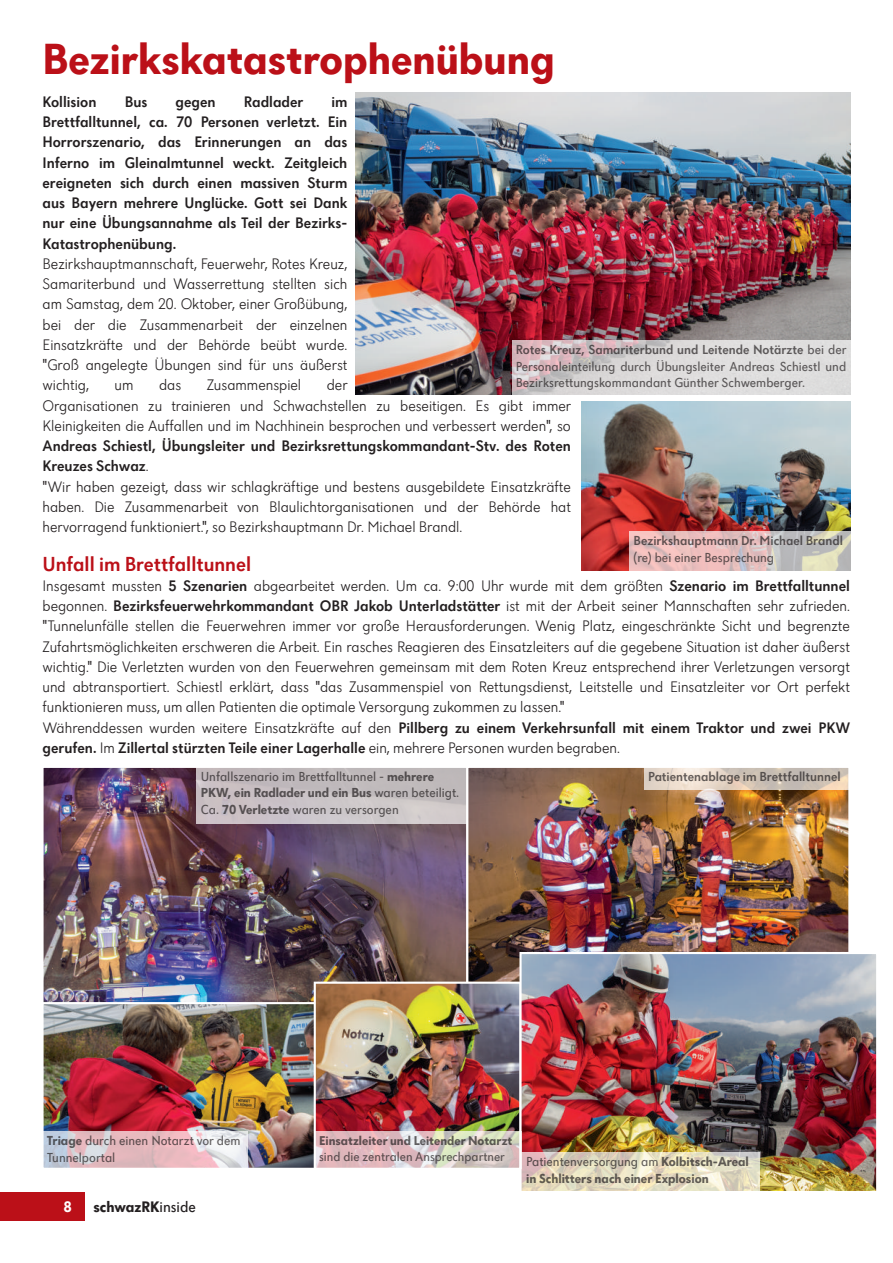
<style>
.page{position:relative;width:893px;height:1263px;background:#fff}
.page>*{position:absolute;margin:0;border:0;box-sizing:border-box;transform-origin:0 0}
.t1{font:700 45px "Dunant";color:#bb1018}
.t2{font:500 21px "Dunant";color:#bb1018}
.t3{font:300 15.75px/20.2px "Dunant";color:#231f20}
.t4{font:500 15.75px/20.2px "Dunant";color:#231f20;text-align:justify}
.t5{font:700 15.75px "Dunant";color:#231f20}
.t6{font:700 15.75px "Dunant";color:#fff}
.t7{font:13.5px/16.5px "Dunant";color:rgb(35 31 32/.7)}
.t8{font:700 13.5px/16.5px "Dunant";color:rgb(35 31 32/.7)}
.t9{font:500 13.5px "Dunant";color:rgb(35 31 32/.7)}
.t10{font:700 13.2px "Dunant";color:rgb(35 31 32/.7)}
.t11{font:13.2px "Dunant";color:rgb(35 31 32/.7)}
.s1{font-weight:500}
.s2{font-weight:700}
.s3{font-weight:400}
</style>
<div class="page">
<div style="left:0;top:1192px;width:85px;height:28px;background:#bb1018"></div>
<img style="left:356px;top:93px;width:494px;height:301px">
<img style="left:581px;top:401px;width:269px;height:170px">
<div style="left:629px;top:531px;width:221px;height:40px;background:#fff;opacity:.7"></div>
<div style="left:511px;top:340px;width:339px;height:54px;background:#fff;opacity:.7"></div>
<img style="left:44px;top:769px;width:421px;height:259px">
<img style="left:469px;top:769px;width:378px;height:212px">
<div style="left:466px;top:766px;width:384px;height:228px;border:2px solid #fff"></div>
<img style="left:44px;top:1005px;width:269px;height:162px">
<div style="left:41px;top:1002px;width:319px;height:168px;border:2px solid #fff"></div>
<img style="left:317px;top:984px;width:202px;height:147px">
<div style="left:314px;top:981px;width:208px;height:189px;border:2px solid #fff"></div>
<img style="left:522px;top:955px;width:353px;height:236px">
<div style="left:519px;top:952px;width:359px;height:245px;border:2px solid #fff"></div>
<div style="left:197px;top:767px;width:270px;height:56px;background:#fff;opacity:.7"></div>
<div style="left:644px;top:767px;width:205px;height:22px;background:#fff;opacity:.7"></div>
<div style="left:43px;top:1131px;width:205px;height:38px;background:#fff;opacity:.7"></div>
<div style="left:315px;top:1131px;width:206px;height:38px;background:#fff;opacity:.7"></div>
<div style="left:522px;top:1152px;width:238px;height:42px;background:#fff;opacity:.7"></div>
<h1 class="t1" style="left:43px;top:41px;width:514px">Bezirkskatastrophenübung</h1>
<p class="t4" style="left:43px;top:93px;width:55px">Kollision</p>
<p class="t4" style="left:125px;top:93px;width:24px">Bus</p>
<p class="t4" style="left:176px;top:93px;width:42px">gegen</p>
<p class="t4" style="left:244px;top:93px;width:61px">Radlader</p>
<p class="t4" style="left:43px;top:93px;width:306px;text-indent:289px">im Brettfalltunnel, ca. 70 Personen verletzt. Ein Horrorszenario, das Erinnerungen an das Inferno im Gleinalmtunnel weckt. Zeitgleich ereigneten sich durch einen massiven Sturm aus Bayern mehrere Unglücke. Gott sei Dank nur eine Übungsannahme als Teil der Bezirks-Katastrophenübung.</p>
<p class="t3" style="left:43px;top:255px;width:306px;text-align:justify">Bezirkshauptmannschaft, Feuerwehr, Rotes Kreuz, Samariterbund und Wasserrettung stellten sich am Samstag, dem 20. Oktober, einer Großübung, bei der die Zusammenarbeit der einzelnen Einsatzkräfte und der Behörde beübt wurde. "Groß angelegte Übungen sind für uns äußerst wichtig,</p>
<p class="t7" style="left:516px;top:342px;width:332px;text-align:justify"><span class="s1">Rotes Kreuz, Samariterbund und Leitende Notärzte</span> bei der Personaleinteilung durch Übungsleiter Andreas Schiestl und Bezirksrettungskommandant Günther Schwemberger.</p>
<p class="t3" style="left:43px;top:376px;width:530px;text-indent:284px">der<br>Organisationen zu trainieren und Schwachstellen zu beseitigen. Es gibt immer<br>Kleinigkeiten die Auffallen und im Nachhinein besprochen und verbessert werden", so</p>
<p class="t3" style="left:43px;top:437px;width:530px"><span class="s1">Andreas Schiestl, Übungsleiter und Bezirksrettungskommandant-Stv. des Roten Kreuzes Schwaz</span>.<br>"Wir haben gezeigt, dass wir schlagkräftige und bestens ausgebildete Einsatzkräfte haben. Die Zusammenarbeit von Blaulichtorganisationen und der Behörde hat hervorragend funktioniert.", so Bezirkshauptmann Dr. Michael Brandl.</p>
<h2 class="t2" style="left:43px;top:555px;width:210px">Unfall im Brettfalltunnel</h2>
<p class="t3" style="left:43px;top:577px;width:809px">Insgesamt mussten <span class="s1">5 Szenarien</span> abgearbeitet werden. Um ca. 9:00 Uhr wurde mit dem größten <span class="s1">Szenario im Brettfalltunnel </span>begonnen. <span class="s1">Bezirksfeuerwehrkommandant OBR Jakob Unterladstätter</span> ist mit der Arbeit seiner Mannschaften sehr zufrieden. "Tunnelunfälle stellen die Feuerwehren immer vor große Herausforderungen. Wenig Platz, eingeschränkte Sicht und begrenzte Zufahrtsmöglichkeiten erschweren die Arbeit. Ein rasches Reagieren des Einsatzleiters auf die gegebene Situation ist daher äußerst wichtig." Die Verletzten wurden von den Feuerwehren gemeinsam mit dem Roten Kreuz entsprechend ihrer Verletzungen versorgt und abtransportiert. Schiestl erklärt, dass "das Zusammenspiel von Rettungsdienst, Leitstelle und Einsatzleiter vor Ort perfekt funktionieren muss, um allen Patienten die optimale Versorgung zukommen zu lassen."<br>Währenddessen wurden weitere Einsatzkräfte auf den <span class="s1">Pillberg zu einem Verkehrsunfall mit einem Traktor und zwei PKW gerufen.</span> Im <span class="s1">Zillertal stürzten Teile einer Lagerhalle</span> ein, mehrere Personen wurden begraben.</p>
<p class="t3" style="left:115px;top:376px;width:20px">um</p>
<p class="t3" style="left:159px;top:376px;width:24px">das</p>
<p class="t3" style="left:207px;top:376px;width:96px">Zusammenspiel</p>
<p class="t9" style="left:634px;top:535px;width:211px">Bezirkshauptmann Dr. Michael Brandl</p>
<p class="t7" style="left:634px;top:550px;width:142px">(re) bei einer Besprechung</p>
<p class="t7" style="left:201px;top:769px;width:260px">Unfallszenario im Brettfalltunnel - <span class="s2">mehrere<br>PKW, ein Radlader und ein Bus</span> waren beteiligt.<br>Ca. <span class="s2">70 Verletzte</span> waren zu versorgen</p>
<p class="t9" style="left:648px;top:771px;width:194px">Patientenablage im Brettfalltunnel</p>
<p class="t7" style="left:47px;top:1133px;width:195px"><span class="s2">Triage</span> durch einen Notarzt vor dem<br>Tunnelportal</p>
<p class="t10" style="left:319px;top:1135px;width:195px">Einsatzleiter und Leitender Notarzt</p>
<p class="t11" style="left:319px;top:1151px;width:187px">sind die zentralen Ansprechpartner</p>
<p class="t8" style="left:526px;top:1154px;width:224px"><span class="s3">Patientenversorgung am</span> Kolbitsch-Areal in Schlitters nach einer Explosion</p>
<p class="t6" style="left:63px;top:1200px;width:10px">8</p>
<p class="t5" style="left:94px;top:1200px;width:104px">schwazRK<span class="s3">inside</span></p>
</div>
